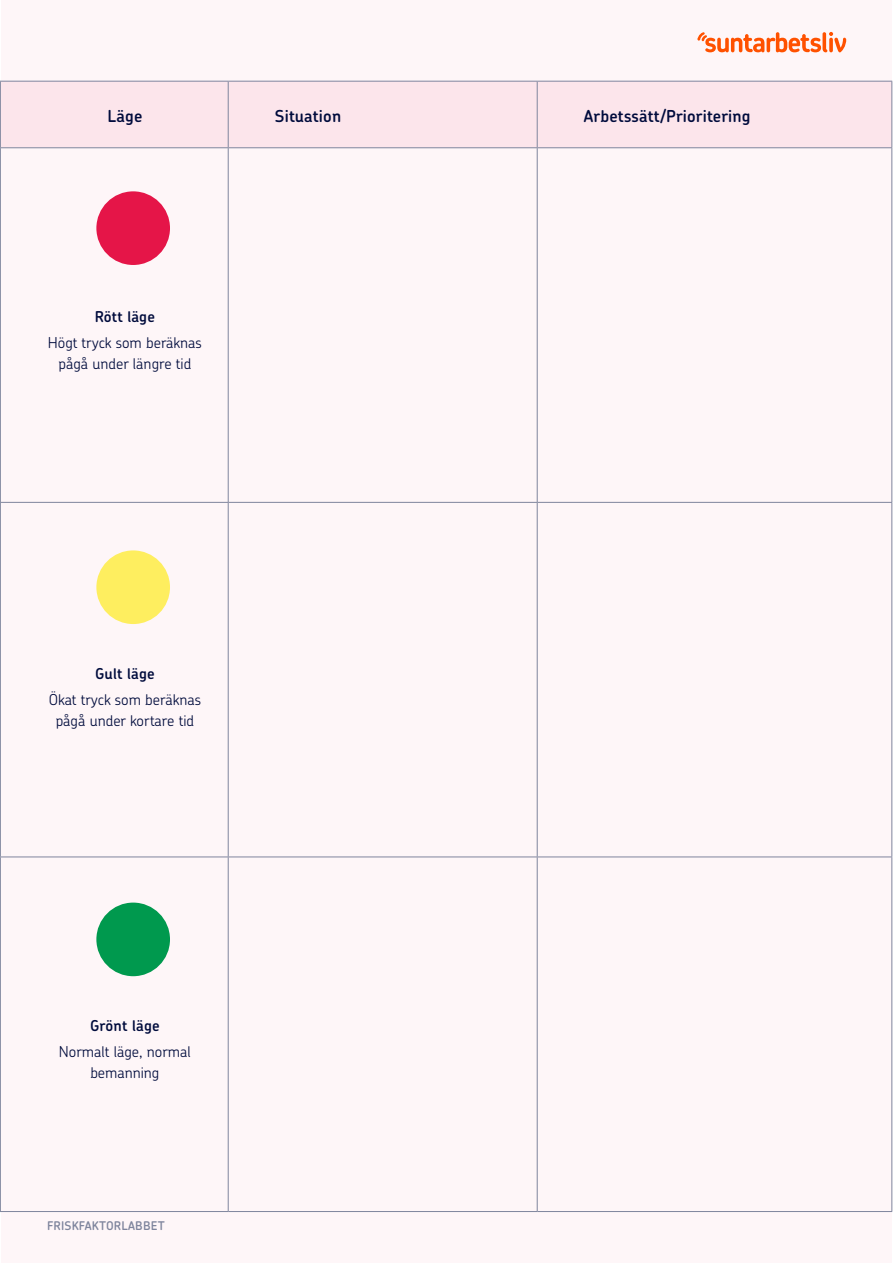
<style>
.page{position:relative;width:893px;height:1263px;background:#fff}
.page>*{position:absolute;margin:0;border:0;box-sizing:border-box;transform-origin:0 0}
.Rubrik_3{font:600 16.5px "Chevin Pro";letter-spacing:.01em;color:#000b3c}
.Brödtext{font:300 15px/21px "Chevin Pro";color:#000b3c;text-align:center}
.Rubrik_4{font:600 15px "Chevin Pro";letter-spacing:.01em;color:#000b3c}
.t1{font:600 12px "Chevin Pro";letter-spacing:.015em;color:#7f859d}
</style>
<div class="page">
<div style="left:1px;top:1px;width:891px;height:1262px;background:#fef6f8"></div>
<svg style="left:697px;top:32px;width:149px;height:20px"></svg>
<div style="left:1px;top:82px;width:890px;height:65px;background:#fce5eb"></div>
<svg style="left:1px;top:148px;width:227px;height:1063px"></svg>
<hr style="left:0;top:81px;width:228px;height:1px;background:#7f859d">
<hr style="left:0;top:82px;width:1px;height:65px;background:#7f859d">
<hr style="left:228px;top:81px;width:309px;height:1px;background:#7f859d">
<hr style="left:228px;top:82px;width:1px;height:65px;background:#7f859d">
<hr style="left:537px;top:81px;width:355px;height:1px;background:#7f859d">
<hr style="left:537px;top:82px;width:1px;height:65px;background:#7f859d">
<hr style="left:891px;top:82px;width:1px;height:65px;background:#7f859d">
<hr style="left:0;top:147px;width:228px;height:1px;background:#7f859d">
<hr style="left:0;top:148px;width:1px;height:354px;background:#7f859d">
<hr style="left:228px;top:147px;width:309px;height:1px;background:#7f859d">
<hr style="left:228px;top:148px;width:1px;height:354px;background:#7f859d">
<hr style="left:537px;top:147px;width:355px;height:1px;background:#7f859d">
<hr style="left:537px;top:148px;width:1px;height:354px;background:#7f859d">
<hr style="left:891px;top:148px;width:1px;height:354px;background:#7f859d">
<hr style="left:0;top:502px;width:228px;height:1px;background:#7f859d">
<hr style="left:0;top:503px;width:1px;height:353px;background:#7f859d">
<hr style="left:228px;top:502px;width:309px;height:1px;background:#7f859d">
<hr style="left:228px;top:503px;width:1px;height:353px;background:#7f859d">
<hr style="left:537px;top:502px;width:355px;height:1px;background:#7f859d">
<hr style="left:537px;top:503px;width:1px;height:353px;background:#7f859d">
<hr style="left:891px;top:503px;width:1px;height:353px;background:#7f859d">
<hr style="left:0;top:856px;width:228px;height:1px;background:#7f859d">
<hr style="left:0;top:857px;width:1px;height:354px;background:#7f859d">
<hr style="left:228px;top:856px;width:309px;height:1px;background:#7f859d">
<hr style="left:228px;top:857px;width:1px;height:354px;background:#7f859d">
<hr style="left:537px;top:856px;width:355px;height:1px;background:#7f859d">
<hr style="left:537px;top:857px;width:1px;height:354px;background:#7f859d">
<hr style="left:891px;top:857px;width:1px;height:354px;background:#7f859d">
<hr style="left:0;top:1211px;width:228px;height:1px;background:#7f859d">
<hr style="left:228px;top:1211px;width:309px;height:1px;background:#7f859d">
<hr style="left:537px;top:1211px;width:355px;height:1px;background:#7f859d">
<div style="left:96px;top:191px;width:74px;height:74px;background:#e51548;border-radius:50%"></div>
<div style="left:96px;top:550px;width:74px;height:74px;background:#feee5f;border-radius:50%"></div>
<div style="left:96px;top:902px;width:74px;height:74px;background:#00994e;border-radius:50%"></div>
<h3 class="Rubrik_3" style="left:107px;top:105px;width:36px">Läge</h3>
<h3 class="Rubrik_3" style="left:275px;top:105px;width:68px">Situation</h3>
<h3 class="Rubrik_3" style="left:584px;top:105px;width:168px">Arbetssätt/Prioritering</h3>
<h4 class="Rubrik_4" style="left:95px;top:306px;width:62px">Rött läge</h4>
<p class="Brödtext" style="left:48px;top:332px;width:156px">Högt tryck som beräknas pågå under längre tid</p>
<h4 class="Rubrik_4" style="left:95px;top:663px;width:61px">Gult läge</h4>
<p class="Brödtext" style="left:49px;top:689px;width:154px">Ökat tryck som beräknas pågå under kortare tid</p>
<h4 class="Rubrik_4" style="left:90px;top:1015px;width:71px">Grönt läge</h4>
<p class="Brödtext" style="left:59px;top:1040px;width:134px">Normalt läge, normal bemanning</p>
<p class="t1" style="left:47px;top:1218px;width:119px">FRISKFAKTORLABBET</p>
</div>
